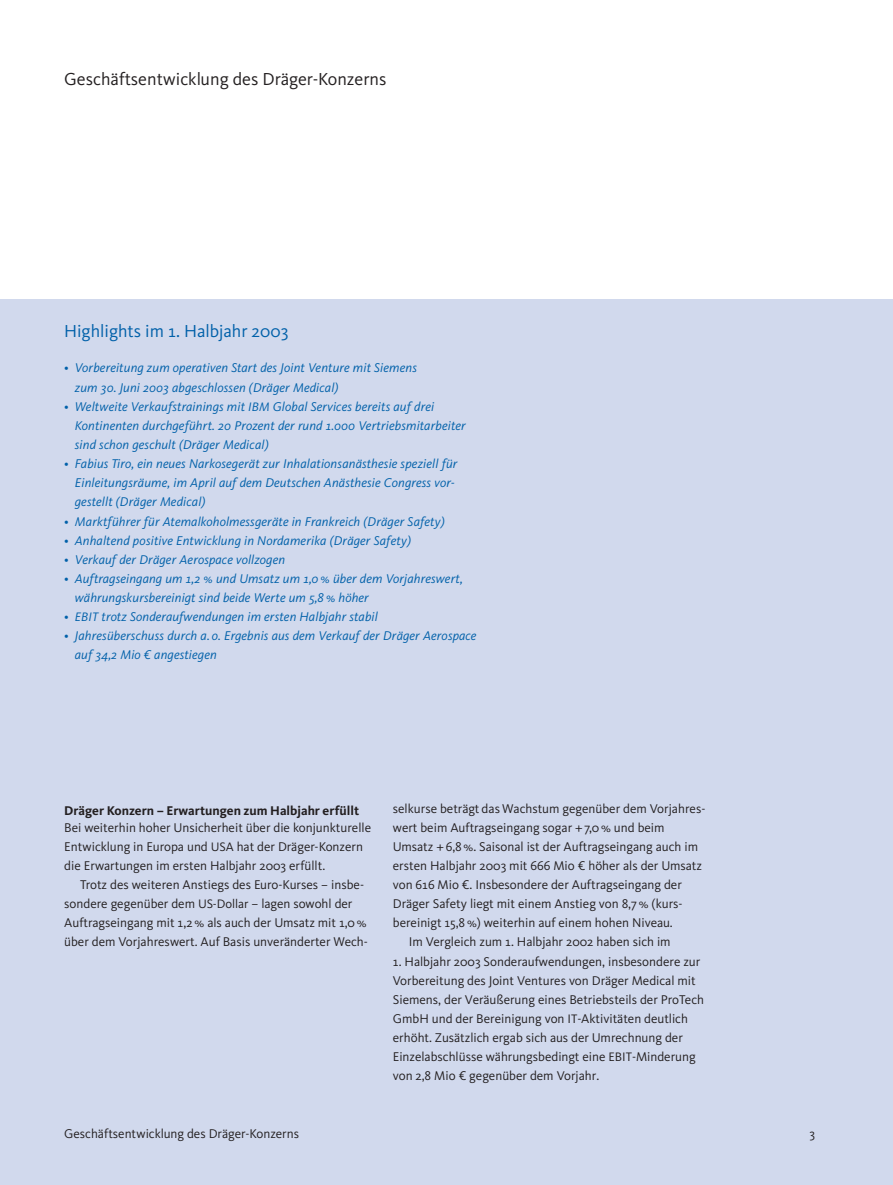
<style>
.page{position:relative;width:893px;height:1185px;background:#fff}
.page>*{position:absolute;margin:0;border:0;box-sizing:border-box;transform-origin:0 0}
.t1{font:18px "GLC Kievit";color:#231f20}
.t2{font:18px "GLC Kievit";color:#0060a9}
.t3{font:13.2px/19.2px "GLC Kievit";color:#231f20}
.t4{font:italic 13.2px/19.2px "GLC Kievit";letter-spacing:.01em;color:#0060a9}
.t5{font:700 13.2px "GLC Kievit";color:#231f20}
.s1{font-size:12.75px}
</style>
<div class="page">
<div style="left:0;top:300px;width:892px;height:885px;background:#d1d9ed"></div>
<h1 class="t1" style="left:64px;top:73px;width:324px">Geschäftsentwicklung des Dräger-Konzerns</h1>
<h1 class="t2" style="left:64px;top:324px;width:226px">Highlights im 1. Halbjahr 2003</h1>
<p class="t4" style="left:75px;top:360px;width:343px;text-indent:-11px">• Vorbereitung zum operativen Start des Joint Venture mit Siemens zum 30. Juni 2003 abgeschlossen (Dräger Medical)</p>
<p class="t4" style="left:75px;top:398px;width:392px;text-indent:-11px">• Weltweite Verkaufstrainings mit <span class="s1">IBM</span> Global Services bereits auf drei<br>Kontinenten durchgeführt. 20 Prozent der rund 1.000 Vertriebsmitarbeiter sind schon geschult (Dräger Medical)</p>
<p class="t4" style="left:75px;top:455px;width:384px;text-indent:-11px">• Fabius Tiro, ein neues Narkosegerät zur Inhalationsanästhesie speziell für<br>Einleitungsräume, im April auf dem Deutschen Anästhesie Congress vor&shy;gestellt (Dräger Medical)</p>
<p class="t4" style="left:64px;top:513px;width:382px">• Marktführer für Atemalkoholmessgeräte in Frankreich (Dräger Safety)</p>
<p class="t4" style="left:64px;top:532px;width:348px">• Anhaltend positive Entwicklung in Nordamerika (Dräger Safety)</p>
<p class="t4" style="left:64px;top:551px;width:222px">• Verkauf der Dräger Aerospace vollzogen</p>
<p class="t4" style="left:75px;top:570px;width:389px;text-indent:-11px">• Auftragseingang um 1,2 % und Umsatz um 1,0 % über dem Vorjahreswert, währungskursbereinigt sind beide Werte um 5,8 % höher</p>
<p class="t4" style="left:64px;top:608px;width:315px">• <span class="s1">EBIT</span> trotz Sonderaufwendungen im ersten Halbjahr stabil</p>
<p class="t4" style="left:75px;top:628px;width:403px;text-indent:-11px">• Jahresüberschuss durch a. o. Ergebnis aus dem Verkauf der Dräger Aerospace auf 34,2 Mio ¤ angestiegen</p>
<p class="t5" style="left:64px;top:805px;width:296px">Dräger Konzern – Erwartungen zum Halbjahr erfüllt</p>
<p class="t3" style="left:64px;top:819px;width:308px">Bei weiterhin hoher Unsicherheit über die konjunkturelle<br>Entwicklung in Europa und <span class="s1">USA</span> hat der Dräger-Konzern die Erwartungen im ersten Halbjahr 2003 erfüllt.</p>
<p class="t3" style="left:64px;top:876px;width:305px;text-indent:16px">Trotz des weiteren Anstiegs des Euro-Kurses – insbe&shy;sondere gegenüber dem <span class="s1">US-Dollar</span> – lagen sowohl der Auftragseingang mit 1,2 % als auch der Umsatz mit 1,0 % über dem Vorjahreswert. Auf Basis unveränderter Wech-</p>
<p class="t3" style="left:393px;top:800px;width:314px">selkurse beträgt das Wachstum gegenüber dem Vorjahres-</p>
<p class="t3" style="left:393px;top:819px;width:273px">wert beim Auftragseingang sogar + 7,0 % und beim</p>
<p class="t3" style="left:393px;top:838px;width:307px">Umsatz + 6,8 %. Saisonal ist der Auftragseingang auch im</p>
<p class="t3" style="left:393px;top:857px;width:310px">ersten Halbjahr 2003 mit 666 Mio ¤ höher als der Umsatz</p>
<p class="t3" style="left:393px;top:876px;width:290px">von 616 Mio ¤. Insbesondere der Auftragseingang der</p>
<p class="t3" style="left:393px;top:895px;width:291px">Dräger Safety liegt mit einem Anstieg von 8,7 % (kurs-</p>
<p class="t3" style="left:393px;top:915px;width:281px">bereinigt 15,8 %) weiterhin auf einem hohen Niveau.</p>
<p class="t3" style="left:409px;top:934px;width:263px">Im Vergleich zum 1. Halbjahr 2002 haben sich im</p>
<p class="t3" style="left:393px;top:953px;width:313px">1. Halbjahr 2003 Sonderaufwendungen, insbesondere zur Vorbereitung des Joint Ventures von Dräger Medical mit Siemens, der Veräußerung eines Betriebsteils der ProTech GmbH und der Bereinigung von <span class="s1">IT</span>-Aktivitäten deutlich erhöht. Zusätzlich ergab sich aus der Umrechnung der Einzelabschlüsse währungsbedingt eine <span class="s1">EBIT</span>-Minderung von 2,8 Mio ¤ gegenüber dem Vorjahr.</p>
<p class="t3" style="left:64px;top:1125px;width:236px">Geschäftsentwicklung des Dräger-Konzerns</p>
<p class="t3" style="left:809px;top:1125px;width:7px">3</p>
</div>
